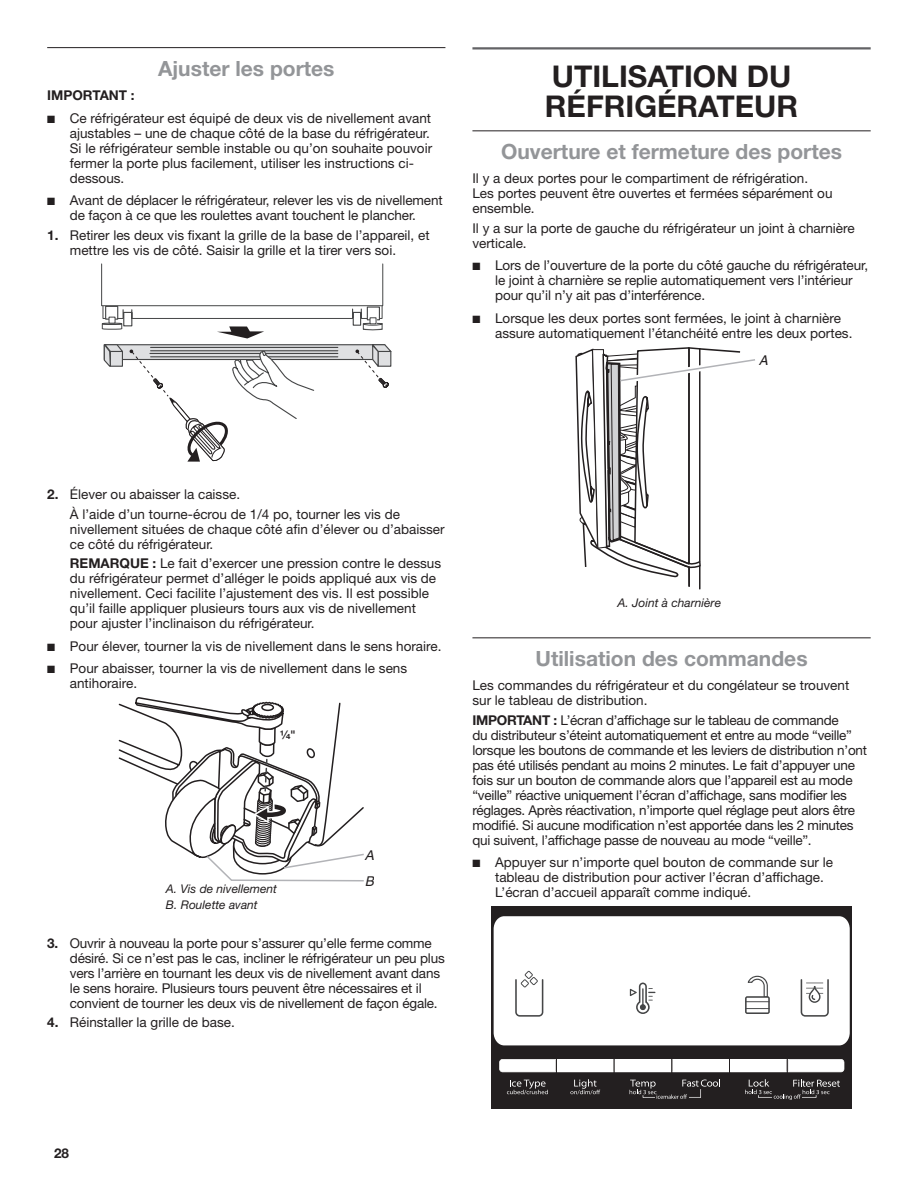
<style>
.page{position:relative;width:918px;height:1188px;background:#fff}
.page>*{position:absolute;margin:0;border:0;box-sizing:border-box;transform-origin:0 0}
.Heading_1{font:700 30px/30px "Helvetica Neue LT Std";color:#231f20}
.Heading_2{font:700 21px "Helvetica Neue LT Std";color:#939598}
.Body{font:13.5px/15px "Helvetica Neue LT Std";letter-spacing:-.005em;color:#231f20}
.Body_Indent{font:13.5px/15px "Helvetica Neue LT Std";color:#231f20}
.Body_Bold{font:700 13.5px "Helvetica Neue LT Std";color:#231f20}
.t1{font:italic 13.5px "Helvetica";color:#231f20}
.t2{font:italic 13.5px "Helvetica";color:#211d1e}
.Body_callout{font:italic 12px "Helvetica Neue LT Std";color:#231f20}
.t3{font:700 12px "Helvetica Fraction";color:#231f20}
.s1{font-weight:700}
.s2{font-family:"Helvetica"}
</style>
<div class="page">
<hr style="left:47px;top:47px;width:398px;height:1px;background:#231f20">
<hr style="left:472px;top:47px;width:399px;height:3px;background:#636366">
<hr style="left:472px;top:130px;width:399px;height:1px;background:#231f20">
<hr style="left:472px;top:637px;width:399px;height:1px;background:#231f20">
<div style="left:101px;top:264px;width:282px;height:42px;border:1px solid #454647"></div>
<div style="left:105px;top:306px;width:13px;height:14px;background:#fff;border:1px solid #454647"></div>
<div style="left:104px;top:344px;width:281px;height:16px;background:#dfe0e2;border:1px solid #454647"></div>
<svg style="left:351px;top:308px;width:32px;height:23px"></svg>
<svg style="left:355px;top:344px;width:36px;height:44px"></svg>
<svg style="left:102px;top:309px;width:237px;height:153px"></svg>
<svg style="left:119px;top:697px;width:245px;height:185px"></svg>
<svg style="left:575px;top:347px;width:180px;height:243px"></svg>
<div style="left:491px;top:906px;width:361px;height:203px;background:#231f20"></div>
<div style="left:494px;top:916px;width:356px;height:129px;background:#fff"></div>
<svg style="left:507px;top:1080px;width:41px;height:14px"></svg>
<svg style="left:570px;top:1079px;width:30px;height:15px"></svg>
<svg style="left:745px;top:1079px;width:95px;height:21px"></svg>
<svg style="left:630px;top:1079px;width:90px;height:20px"></svg>
<svg style="left:499px;top:1059px;width:345px;height:13px;background:#f9f9f9"></svg>
<svg style="left:630px;top:983px;width:25px;height:31px"></svg>
<svg style="left:745px;top:976px;width:25px;height:38px"></svg>
<svg style="left:801px;top:979px;width:28px;height:38px"></svg>
<svg style="left:515px;top:971px;width:28px;height:46px"></svg>
<h2 class="Heading_2" style="left:158px;top:56px;width:178px">Ajuster les portes</h2>
<p class="Body_Bold" style="left:47px;top:87px;width:89px">IMPORTANT :</p>
<p class="Body" style="left:70px;top:110px;width:364px;text-indent:-23px">■ Ce réfrigérateur est équipé de deux vis de nivellement avant ajustables – une de chaque côté de la base du réfrigérateur.<br>Si le réfrigérateur semble instable ou qu’on souhaite pouvoir fermer la porte plus facilement, utiliser les instructions ci&shy;dessous.</p>
<p class="Body" style="left:47px;top:193px;width:397px;text-align:center">■ Avant de déplacer le réfrigérateur, relever les vis de nivellement de façon à ce que les roulettes avant touchent le plancher.</p>
<p class="Body" style="left:70px;top:227px;width:361px;text-indent:-23px"><span class="s1">1.</span> Retirer les deux vis fixant la grille de la base de l’appareil, et mettre les vis de côté. Saisir la grille et la tirer vers soi.</p>
<h1 class="Heading_1" style="left:545px;top:61px;width:255px">UTILISATION DU<br>RÉFRIGÉRATEUR</h1>
<h2 class="Heading_2" style="left:501px;top:139px;width:343px">Ouverture et fermeture des portes</h2>
<p class="Body" style="left:472px;top:171px;width:362px">Il y a deux portes pour le compartiment de réfrigération.<br>Les portes peuvent être ouvertes et fermées séparément ou ensemble.</p>
<p class="Body" style="left:472px;top:220px;width:384px">Il y a sur la porte de gauche du réfrigérateur un joint à charnière verticale.</p>
<p class="Body" style="left:495px;top:258px;width:374px;text-indent:-23px">■ Lors de l’ouverture de la porte du côté gauche du réfrigérateur, le joint à charnière se replie automatiquement vers l’intérieur pour qu’il n’y ait pas d’interférence.</p>
<p class="Body" style="left:495px;top:310px;width:359px;text-indent:-23px">■ Lorsque les deux portes sont fermées, le joint à charnière assure automatiquement l’étanchéité entre les deux portes.</p>
<p class="t2" style="left:759px;top:352px;width:11px">A</p>
<p class="Body" style="left:47px;top:487px;width:194px"><span class="s1">2.</span> Élever ou abaisser la caisse.</p>
<p class="Body_Indent" style="left:70px;top:506px;width:376px">À l’aide d’un tourne-écrou de 1/4 po, tourner les vis de nivellement situées de chaque côté afin d’élever ou d’abaisser ce côté du réfrigérateur.</p>
<p class="Body_Indent" style="left:70px;top:556px;width:373px"><span class="s1">REMARQUE :</span> Le fait d’exercer une pression contre le dessus du réfrigérateur permet d’alléger le poids appliqué aux vis de nivellement. Ceci facilite l’ajustement des vis. Il est possible qu’il faille appliquer plusieurs tours aux vis de nivellement pour ajuster l’inclinaison du réfrigérateur.</p>
<p class="Body" style="left:47px;top:638px;width:396px">■ Pour élever, tourner la vis de nivellement dans le sens horaire.</p>
<p class="Body" style="left:70px;top:661px;width:339px;text-indent:-23px">■ Pour abaisser, tourner la vis de nivellement dans le sens antihoraire.</p>
<p class="t3" style="left:280px;top:730px;width:18px">¹⁄₄<span class="s2">"</span></p>
<p class="Body_callout" style="left:166px;top:881px;width:113px">A. Vis de nivellement</p>
<p class="Body_callout" style="left:166px;top:898px;width:93px">B. Roulette avant</p>
<p class="t1" style="left:365px;top:847px;width:14px">A</p>
<p class="t1" style="left:365px;top:873px;width:14px">B</p>
<p class="Body" style="left:70px;top:935px;width:376px;text-indent:-23px"><span class="s1">3.</span> Ouvrir à nouveau la porte pour s’assurer qu’elle ferme comme désiré. Si ce n’est pas le cas, incliner le réfrigérateur un peu plus vers l’arrière en tournant les deux vis de nivellement avant dans le sens horaire. Plusieurs tours peuvent être nécessaires et il convient de tourner les deux vis de nivellement de façon égale.</p>
<p class="Body" style="left:47px;top:1015px;width:189px"><span class="s1">4.</span> Réinstaller la grille de base.</p>
<p class="Body_callout" style="left:618px;top:595px;width:105px">A. Joint à charnière</p>
<h2 class="Heading_2" style="left:536px;top:646px;width:274px">Utilisation des commandes</h2>
<p class="Body" style="left:472px;top:678px;width:378px">Les commandes du réfrigérateur et du congélateur se trouvent sur le tableau de distribution.</p>
<p class="Body" style="left:472px;top:712px;width:396px"><span class="s1">IMPORTANT :</span> L’écran d’affichage sur le tableau de commande<br>du distributeur s’éteint automatiquement et entre au mode “veille” lorsque les boutons de commande et les leviers de distribution n’ont pas été utilisés pendant au moins 2 minutes. Le fait d’appuyer une fois sur un bouton de commande alors que l’appareil est au mode “veille” réactive uniquement l’écran d’affichage, sans modifier les réglages. Après réactivation, n’importe quel réglage peut alors être modifié. Si aucune modification n’est apportée dans les 2 minutes qui suivent, l’affichage passe de nouveau au mode “veille”.</p>
<p class="Body" style="left:495px;top:855px;width:339px;text-indent:-23px">■ Appuyer sur n’importe quel bouton de commande sur le tableau de distribution pour activer l’écran d’affichage.<br>L’écran d’accueil apparaît comme indiqué.</p>
<p class="Body_Bold" style="left:54px;top:1145px;width:17px">28</p>
</div>
